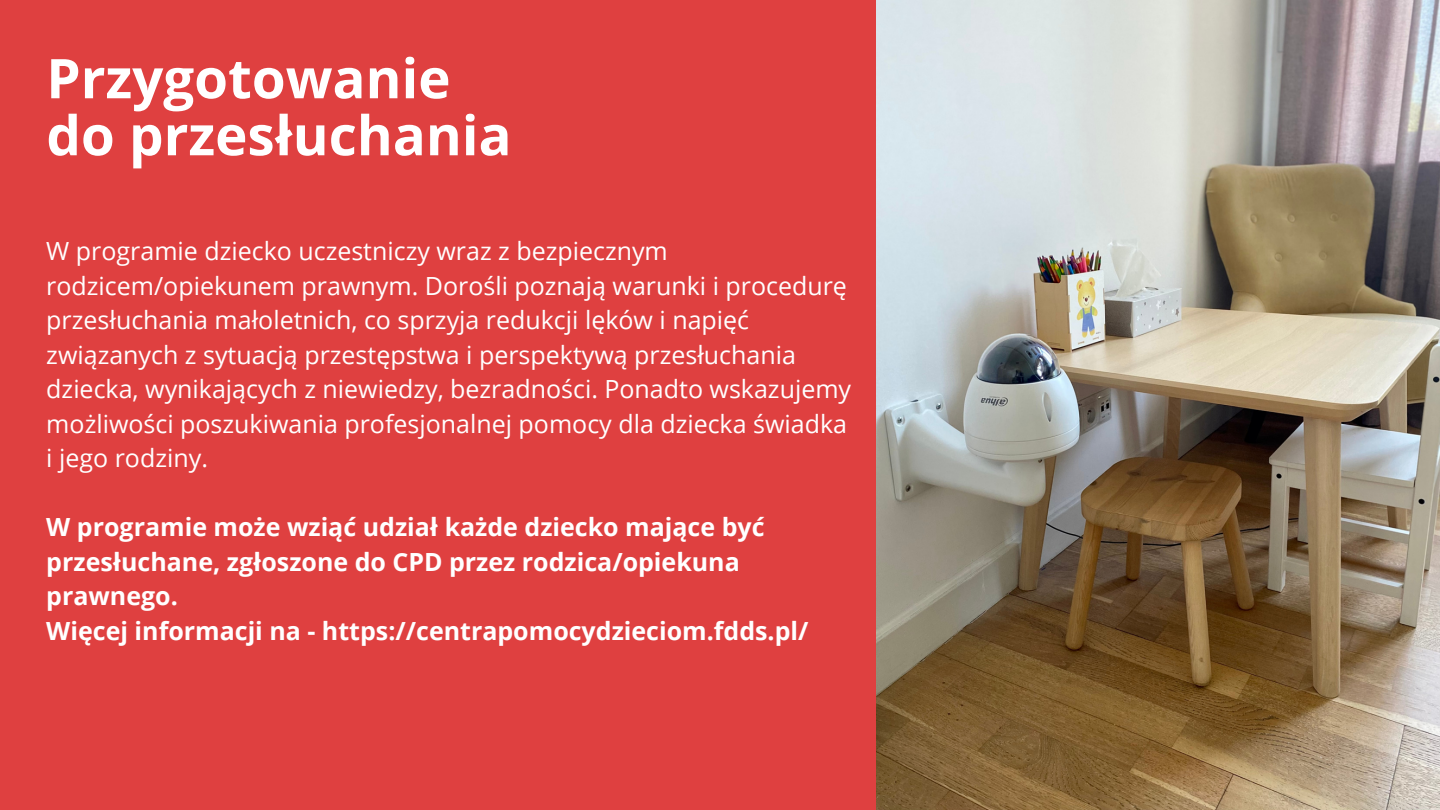
<style>
.page{position:relative;width:1440px;height:810px;background:#df4040}
.page>*{position:absolute;margin:0;border:0;box-sizing:border-box;transform-origin:0 0}
.t1{font:700 54.8px/57px "Open Sans";color:#fff}
.t2{font:25px/34.5px "Open Sans";color:#fff}
.t3{font:700 25px/34.5px "Open Sans";color:#fff}
</style>
<div class="page">
<img style="left:877px;top:0;width:563px;height:810px">
<p class="t1" style="left:46px;top:49px;width:467px">Przygotowanie do przesłuchania</p>
<p class="t2" style="left:46px;top:233px;width:806px">W programie dziecko uczestniczy wraz z bezpiecznym rodzicem/opiekunem prawnym. Dorośli poznają warunki i procedurę przesłuchania małoletnich, co sprzyja redukcji lęków i napięć związanych z sytuacją przestępstwa i perspektywą przesłuchania dziecka, wynikających z niewiedzy, bezradności. Ponadto wskazujemy możliwości poszukiwania profesjonalnej pomocy dla dziecka świadka</p>
<p class="t2" style="left:46px;top:440px;width:163px">i jego rodziny.</p>
<p class="t3" style="left:46px;top:509px;width:720px">W programie może wziąć udział każde dziecko mające być przesłuchane, zgłoszone do CPD przez rodzica/opiekuna prawnego.</p>
<p class="t3" style="left:46px;top:613px;width:764px">Więcej informacji na - https://centrapomocydzieciom.fdds.pl/</p>
</div>
